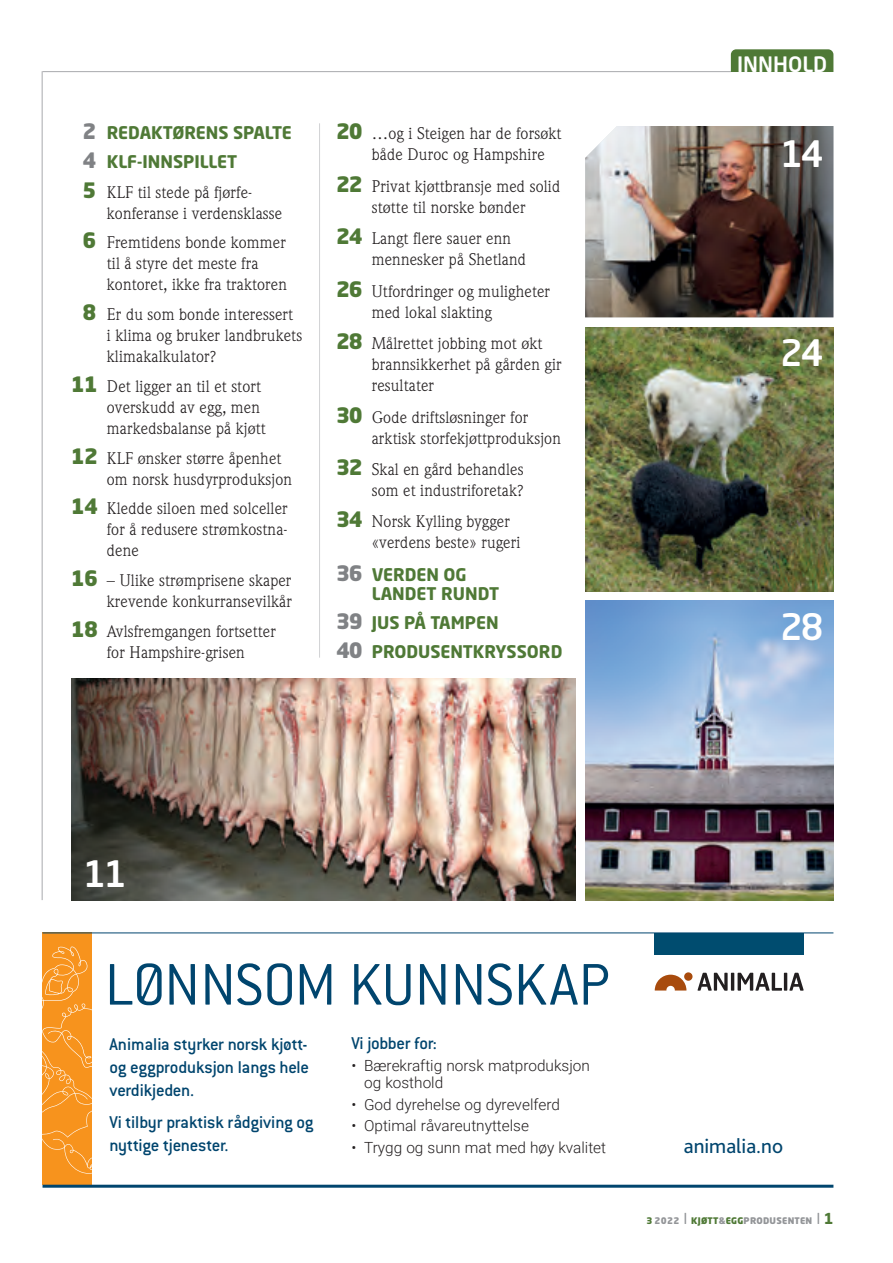
<style>
.page{position:relative;width:893px;height:1263px;background:#fff}
.page>*{position:absolute;margin:0;border:0;box-sizing:border-box;transform-origin:0 0}
.t1{font:300 64.5px "Conduit ITC";color:#00456e}
.t2{font:500 36px "Neo Sans Std";letter-spacing:-.055em;color:#fff}
.t3{font:21px "Bliss Pro";color:#00456e}
.t4{font:500 21px "Neo Sans Std";color:#fff}
.t5{font:500 18.75px/23.2px "Conduit ITC";letter-spacing:-.015em;color:#00456e;text-align:justify}
.t6{font:700 17.25px/28.5px "Neo Sans Std";color:#4f7936}
.t7{font:16.5px/21px "Weidemann Std";letter-spacing:.01em;color:#231f20}
.t8{font:300 15.3px/17.2px "Roboto";color:#231f20}
.t9{font:900 9px "Neo Sans Std";letter-spacing:.03em;color:#939598}
.s1{font-weight:900;font-size:21px;color:#808285}
.s2{font-family:"Neo Sans Std";font-weight:900;font-size:21px;color:#4f7936}
.s3{color:#4f7936}
.s4{font-weight:400;font-size:15px}
.s5{font-weight:700;font-size:15px;color:#4f7936}
</style>
<div class="page">
<hr style="left:42px;top:71px;width:1px;height:829px;background:#a8a9ad">
<hr style="left:319px;top:123px;width:1px;height:535px;background:#d1d2d4">
<hr style="left:43px;top:71px;width:688px;height:1px;background:#a8a9ad">
<img style="left:585px;top:126px;width:248px;height:191px">
<img style="left:585px;top:601px;width:248px;height:299px">
<img style="left:72px;top:678px;width:503px;height:222px">
<img style="left:585px;top:327px;width:248px;height:264px">
<div style="left:731px;top:49px;width:102px;height:23px;background:#4f7936"></div>
<div style="left:655px;top:933px;width:149px;height:22px;background:#004c6f"></div>
<svg style="left:697px;top:973px;width:31px;height:18px"></svg>
<hr style="left:731px;top:973px;width:3px;height:18px;background:#231f20">
<svg style="left:738px;top:973px;width:44px;height:18px"></svg>
<hr style="left:784px;top:973px;width:3px;height:18px;background:#231f20">
<svg style="left:789px;top:973px;width:15px;height:18px"></svg>
<div style="left:684px;top:972px;width:8px;height:9px;background:#a84b0d;border-radius:50%"></div>
<svg style="left:655px;top:975px;width:31px;height:15px"></svg>
<div style="left:43px;top:932px;width:49px;height:253px;background:#f7931d"></div>
<svg style="left:43px;top:946px;width:49px;height:228px"></svg>
<hr style="left:43px;top:1185px;width:790px;height:3px;background:#00456e">
<hr style="left:43px;top:932px;width:790px;height:1px;background:#00456e">
<p class="t6" style="left:82px;top:118px;width:211px"><span class="s1">2</span> REDAKTØRENS SPALTE<br><span class="s1">4</span> KLF-INNSPILLET</p>
<p class="t7" style="left:107px;top:181px;width:177px;text-indent:-25px"><span class="s2">5</span> KLF til stede på fjørfe&shy;konferanse i verdensklasse</p>
<p class="t7" style="left:107px;top:232px;width:182px;text-indent:-25px"><span class="s2">6</span> Fremtidens bonde kommer til å styre det meste fra kontoret, ikke fra traktoren</p>
<p class="t7" style="left:107px;top:304px;width:197px;text-indent:-25px"><span class="s2">8</span> Er du som bonde interessert<br>i klima og bruker landbrukets klimakalkulator?</p>
<p class="t7" style="left:107px;top:376px;width:160px;text-indent:-36px"><span class="s2">11</span> Det ligger an til et stort overskudd av egg, men markedsbalanse på kjøtt</p>
<p class="t7" style="left:107px;top:447px;width:187px;text-indent:-36px"><span class="s2">12</span> KLF ønsker større åpenhet om norsk husdyrproduksjon</p>
<p class="t7" style="left:107px;top:498px;width:182px;text-align:justify;text-indent:-36px"><span class="s2">14</span> Kledde siloen med solceller for å redusere strømkostna&shy;dene</p>
<p class="t7" style="left:71px;top:570px;width:222px;text-align:right"><span class="s2">16</span> – Ulike strømprisene skaper krevende konkurransevilkår</p>
<p class="t7" style="left:71px;top:620px;width:206px;text-align:center"><span class="s2">18</span> Avlsfremgangen fortsetter for Hampshire-grisen</p>
<p class="t7" style="left:372px;top:123px;width:191px;text-indent:-36px"><span class="s2">20</span> …og i Steigen har de forsøkt både Duroc og Hampshire</p>
<p class="t7" style="left:336px;top:175px;width:226px;text-align:center"><span class="s2">22</span> Privat kjøttbransje med solid støtte til norske bønder</p>
<p class="t7" style="left:372px;top:228px;width:156px;text-indent:-36px"><span class="s2">24</span> Langt flere sauer enn mennesker på Shetland</p>
<p class="t7" style="left:372px;top:280px;width:180px;text-indent:-36px"><span class="s2">26</span> Utfordringer og muligheter med lokal slakting</p>
<p class="t7" style="left:372px;top:333px;width:191px;text-indent:-36px"><span class="s2">28</span> Målrettet jobbing mot økt brannsikkerhet på gården gir resultater</p>
<p class="t7" style="left:372px;top:406px;width:191px;text-indent:-36px"><span class="s2">30</span> Gode driftsløsninger for arktisk storfekjøttproduksjon</p>
<p class="t7" style="left:336px;top:459px;width:189px;text-align:right"><span class="s2">32</span> Skal en gård behandles som et industriforetak?</p>
<p class="t7" style="left:372px;top:511px;width:150px;text-indent:-36px"><span class="s2">34</span> Norsk Kylling bygger «verdens beste» rugeri</p>
<p class="t6" style="left:372px;top:564px;width:129px;line-height:19.5px;text-indent:-36px"><span class="s1">36</span> VERDEN OG<br>LANDET RUNDT</p>
<p class="t6" style="left:336px;top:608px;width:228px"><span class="s1">39</span> JUS PÅ TAMPEN<br><span class="s1">40</span> PRODUSENTKRYSSORD</p>
<h2 class="t2" style="left:83px;top:851px;width:45px">11</h2>
<p class="t4" style="left:737px;top:51px;width:92px">INNHOLD</p>
<h2 class="t2" style="left:780px;top:131px;width:45px">14</h2>
<h2 class="t2" style="left:780px;top:330px;width:45px">24</h2>
<h2 class="t2" style="left:780px;top:604px;width:45px">28</h2>
<h1 class="t1" style="left:105px;top:949px;width:506px">LØNNSOM KUNNSKAP</h1>
<p class="t5" style="left:109px;top:1032px;width:201px">Animalia styrker norsk kjøtt&shy;og eggproduksjon langs hele verdikjeden.</p>
<p class="t5" style="left:109px;top:1110px;width:205px">Vi tilbyr praktisk rådgiving og nyttige tjenester.</p>
<p class="t5" style="left:351px;top:1032px;width:87px">Vi jobber for:</p>
<p class="t8" style="left:364px;top:1056px;width:227px;text-indent:-13px">• Bærekraftig norsk matproduksjon og kosthold</p>
<p class="t8" style="left:351px;top:1095px;width:210px">• God dyrehelse og dyrevelferd</p>
<p class="t8" style="left:351px;top:1116px;width:179px">• Optimal råvareutnyttelse</p>
<p class="t8" style="left:351px;top:1138px;width:256px">• Trygg og sunn mat med høy kvalitet</p>
<p class="t3" style="left:684px;top:1132px;width:101px">animalia.no</p>
<p class="t9" style="left:646px;top:1215px;width:189px"><span class="s3">3</span> 2022 <span class="s4">I</span> <span class="s3">KJØTT</span>&amp;<span class="s3">EGG</span>PRODUSENTEN <span class="s4">I</span> <span class="s5">1</span></p>
</div>
